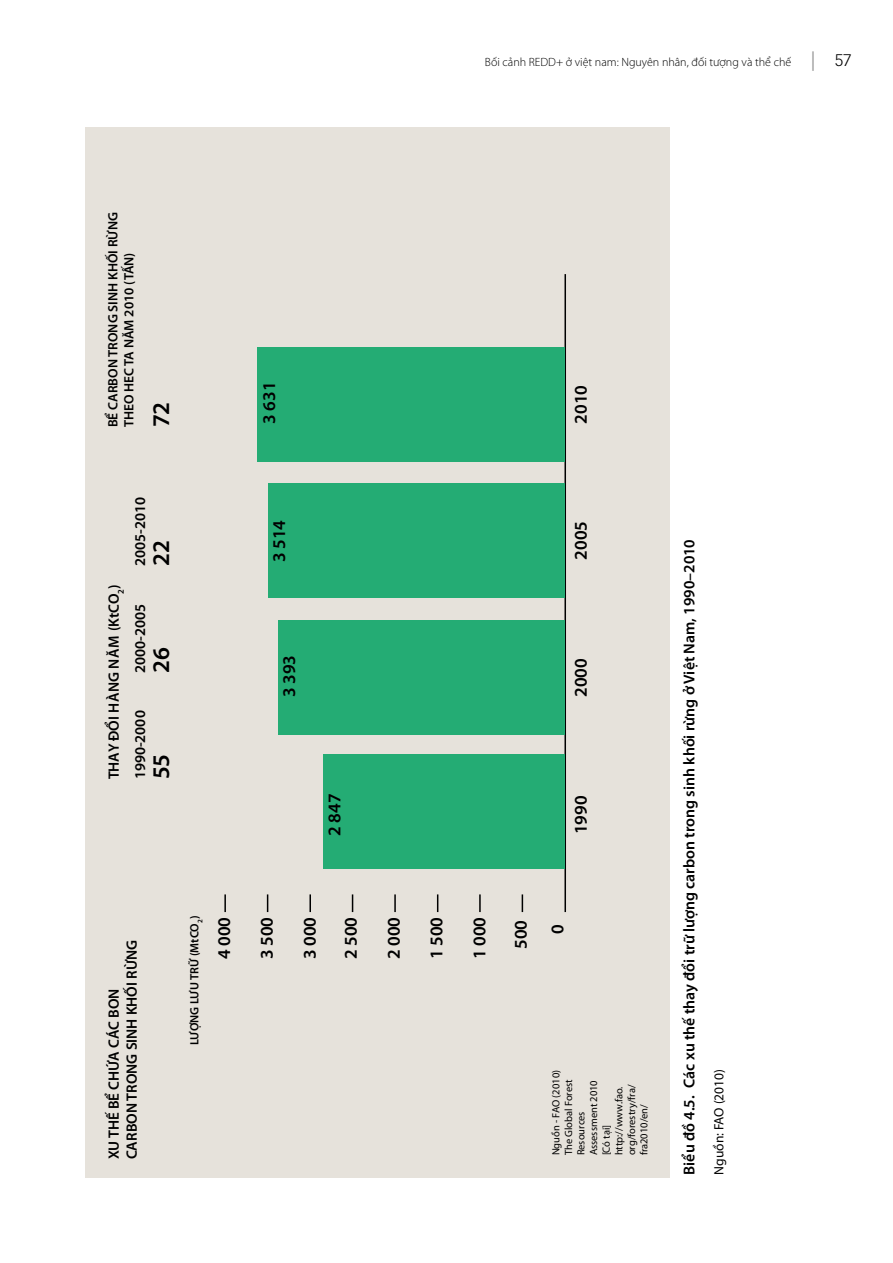
<style>
.page{position:relative;width:893px;height:1263px;background:#fff}
.page>*{position:absolute;margin:0;border:0;box-sizing:border-box;transform-origin:0 0}
.t1{font:600 24px "Myriad Pro";color:#000}
.t2{font:600 18px/36.8px "Myriad Pro";color:#000;text-align:center}
.t3{font:600 15.75px "Myriad Pro";color:#000}
.t4{font:600 15px/26.4px "Myriad Pro";color:#000}
.t5{font:600 13.5px/16.2px "Myriad Pro";color:#000}
.t6{font:13.5px "Myriad Pro";color:#000}
.t7{font:300 12px "Myriad Pro";color:#000}
.t8{font:600 12px "Myriad Pro";letter-spacing:-.005em;color:#000}
.t9{font:10.5px/12.6px "Myriad Pro";color:#000}
.s1{font-weight:400;font-size:19.5px;color:#9d9d9c}
.s2{font-family:"Vectora LT Std";font-size:16.5px}
</style>
<div class="page">
<div style="left:85px;top:128px;width:584px;height:1050px;background:#e6e2db"></div>
<svg style="left:224px;top:894px;width:2px;height:18px"></svg>
<svg style="left:267px;top:894px;width:1px;height:18px"></svg>
<svg style="left:309px;top:894px;width:2px;height:18px"></svg>
<svg style="left:352px;top:894px;width:1px;height:18px"></svg>
<svg style="left:394px;top:894px;width:2px;height:18px"></svg>
<svg style="left:437px;top:894px;width:1px;height:18px"></svg>
<svg style="left:479px;top:894px;width:2px;height:18px"></svg>
<svg style="left:522px;top:894px;width:1px;height:18px"></svg>
<hr style="left:564px;top:274px;width:2px;height:638px;background:#000">
<div style="left:268px;top:483px;width:296px;height:114px;background:#24ac74"></div>
<div style="left:278px;top:620px;width:286px;height:115px;background:#24ac74"></div>
<div style="left:257px;top:347px;width:307px;height:114px;background:#24ac74"></div>
<div style="left:323px;top:755px;width:241px;height:114px;background:#24ac74"></div>
<p class="t7" style="left:485px;top:55px;width:368px">Bối cảnh REDD+ ở việt nam: Nguyên nhân, đối tượng và thể chế <span class="s1">|</span> <span class="s2">57</span></p>
<p class="t5" style="left:104px;top:427px;width:217px;rotate:-90deg">BỂ CARBON TRONG SINH KHỐI RỪNG<br>THEO HEC TA NĂM 2010 (TẤN)</p>
<h1 class="t1" style="left:146px;top:427px;width:27px;rotate:-90deg">72</h1>
<h3 class="t4" style="left:127px;top:566px;width:71px;rotate:-90deg">2005-2010</h3>
<h1 class="t1" style="left:146px;top:566px;width:27px;rotate:-90deg">22</h1>
<h3 class="t4" style="left:100px;top:779px;width:196px;rotate:-90deg">THAYĐỔI HÀNG NĂM (KtCO<sub>2</sub>)<br>1990-2000</h3>
<h3 class="t4" style="left:127px;top:673px;width:71px;rotate:-90deg">2000-2005</h3>
<h1 class="t1" style="left:146px;top:673px;width:27px;rotate:-90deg">26</h1>
<h1 class="t1" style="left:146px;top:779px;width:27px;rotate:-90deg">55</h1>
<h2 class="t2" style="left:250px;top:424px;width:44px;rotate:-90deg">3 631</h2>
<h2 class="t2" style="left:260px;top:562px;width:44px;rotate:-90deg">3 514</h2>
<h2 class="t2" style="left:270px;top:697px;width:44px;rotate:-90deg">3 393</h2>
<h2 class="t2" style="left:562px;top:423px;width:40px;rotate:-90deg">2010</h2>
<h2 class="t2" style="left:562px;top:559px;width:40px;rotate:-90deg">2005</h2>
<h2 class="t2" style="left:562px;top:697px;width:40px;rotate:-90deg">2000</h2>
<h2 class="t2" style="left:316px;top:836px;width:44px;rotate:-90deg">2 847</h2>
<h2 class="t2" style="left:562px;top:834px;width:40px;rotate:-90deg">1990</h2>
<h3 class="t4" style="left:104px;top:1159px;width:221px;line-height:18px;rotate:-90deg">XU THẾ BỂ CHỨA CÁC BON<br>CARBON TRONG SINH KHỐI RỪNG</h3>
<p class="t8" style="left:187px;top:1045px;width:131px;rotate:-90deg">LƯỢNG LƯU TRỮ (MtCO<sub>2</sub>)</p>
<h2 class="t2" style="left:205px;top:959px;width:44px;rotate:-90deg">4 000</h2>
<h2 class="t2" style="left:248px;top:959px;width:44px;rotate:-90deg">3 500</h2>
<h2 class="t2" style="left:291px;top:959px;width:44px;rotate:-90deg">3 000</h2>
<h2 class="t2" style="left:332px;top:959px;width:44px;rotate:-90deg">2 500</h2>
<h2 class="t2" style="left:375px;top:959px;width:44px;rotate:-90deg">2 000</h2>
<h2 class="t2" style="left:418px;top:959px;width:44px;rotate:-90deg">1 500</h2>
<h2 class="t2" style="left:460px;top:959px;width:44px;rotate:-90deg">1 000</h2>
<h2 class="t2" style="left:502px;top:949px;width:30px;rotate:-90deg">500<br>0</h2>
<p class="t9" style="left:549px;top:1155px;width:87px;rotate:-90deg">Nguồn - FAO (2010)<br>The Global Forest<br>Resources<br>Assessment 2010 [Có tại] http://www.fao. org/forestry/fra/ fra2010/en/</p>
<h3 class="t3" style="left:679px;top:1175px;width:637px;rotate:-90deg">Biểu đồ 4.5. Các xu thế thay đổi trữ lượng carbon trong sinh khối rừng ở Việt Nam, 1990–2010</h3>
<p class="t6" style="left:711px;top:1175px;width:107px;rotate:-90deg">Nguồn: FAO (2010)</p>
</div>
